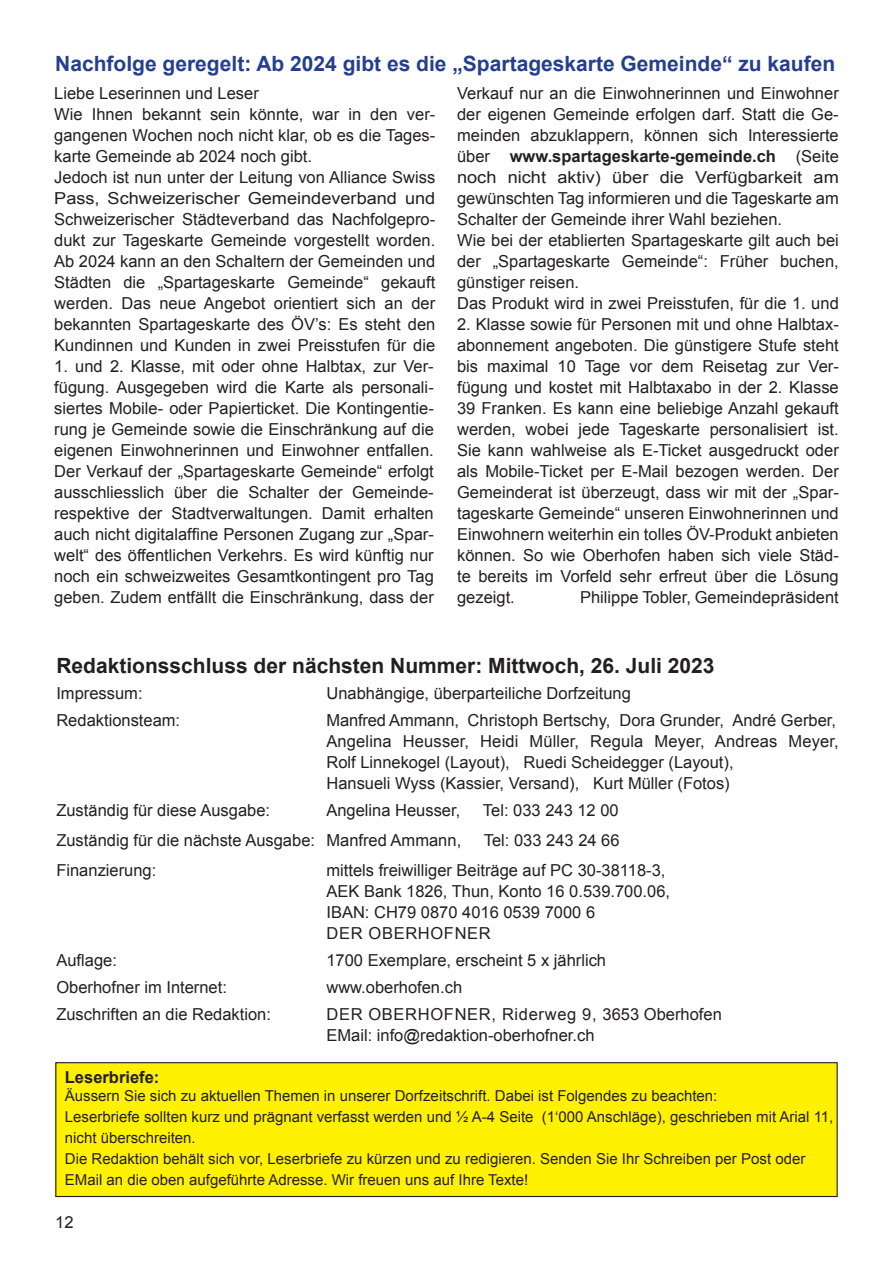
<style>
.page{position:relative;width:893px;height:1263px;background:#fff}
.page>*{position:absolute;margin:0;border:0;box-sizing:border-box;transform-origin:0 0}
.t1{font:700 21px "Arial";color:#253f8e}
.t2{font:700 21px "Arial";color:#231f20}
.t3{font:16.5px/21px "Arial";color:#231f20}
.t4{font:700 16.5px "Arial";color:#231f20}
.t5{font:15px/21px "Arial";color:#231f20}
.s1{font-weight:700}
</style>
<div class="page">
<div style="left:56px;top:1063px;width:781px;height:133px;background:#fff101"></div>
<div style="left:55px;top:1062px;width:783px;height:135px;border:1px solid #231f20"></div>
<p class="t1" style="left:55px;top:49px;width:781px">Nachfolge geregelt: Ab 2024 gibt es die „Spartageskarte Gemeinde“ zu kaufen</p>
<p class="t3" style="left:54px;top:83px;width:383px">Liebe Leserinnen und Leser<br>Wie Ihnen bekannt sein könnte, war in den ver&shy;gangenen Wochen noch nicht klar, ob es die Tages&shy;karte Gemeinde ab 2024 noch gibt.<br>Jedoch ist nun unter der Leitung von Alliance Swiss Pass, Schweizerischer Gemeindeverband und Schweizerischer Städteverband das Nachfolgepro&shy;dukt zur Tageskarte Gemeinde vorgestellt worden.<br>Ab 2024 kann an den Schaltern der Gemeinden und Städten die „Spartageskarte Gemeinde“ gekauft werden. Das neue Angebot orientiert sich an der bekannten Spartageskarte des ÖV’s: Es steht den Kundinnen und Kunden in zwei Preisstufen für die</p>
<p class="t3" style="left:54px;top:356px;width:381px;text-align:justify">1. und 2. Klasse, mit oder ohne Halbtax, zur Ver&shy;fügung. Ausgegeben wird die Karte als personali&shy;siertes Mobile- oder Papierticket. Die Kontingentie&shy;rung je Gemeinde sowie die Einschränkung auf die eigenen Einwohnerinnen und Einwohner entfallen.<br>Der Verkauf der „Spartageskarte Gemeinde“ erfolgt ausschliesslich über die Schalter der Gemeinde&shy;respektive der Stadtverwaltungen. Damit erhalten auch nicht digitalaffine Personen Zugang zur „Spar&shy;welt“ des öffentlichen Verkehrs. Es wird künftig nur noch ein schweizweites Gesamtkontingent pro Tag geben. Zudem entfällt die Einschränkung, dass der</p>
<p class="t3" style="left:457px;top:83px;width:383px">Verkauf nur an die Einwohnerinnen und Einwohner der eigenen Gemeinde erfolgen darf. Statt die Ge&shy;meinden abzuklappern, können sich Interessierte über <span class="s1">www.spartageskarte-gemeinde.ch</span> (Seite noch nicht aktiv) über die Verfügbarkeit am gewünschten Tag informieren und die Tageskarte am Schalter der Gemeinde ihrer Wahl beziehen.<br>Wie bei der etablierten Spartageskarte gilt auch bei der „Spartageskarte Gemeinde“: Früher buchen, günstiger reisen.<br>Das Produkt wird in zwei Preisstufen, für die 1. und</p>
<p class="t3" style="left:457px;top:314px;width:383px;text-align:justify">2. Klasse sowie für Personen mit und ohne Halbtax&shy;abonnement angeboten. Die günstigere Stufe steht bis maximal 10 Tage vor dem Reisetag zur Ver&shy;fügung und kostet mit Halbtaxabo in der 2. Klasse 39 Franken. Es kann eine beliebige Anzahl gekauft werden, wobei jede Tageskarte personalisiert ist.<br>Sie kann wahlweise als E-Ticket ausgedruckt oder als Mobile-Ticket per E-Mail bezogen werden. Der Gemeinderat ist überzeugt, dass wir mit der „Spar&shy;tageskarte Gemeinde“ unseren Einwohnerinnen und Einwohnern weiterhin ein tolles ÖV-Produkt anbieten können. So wie Oberhofen haben sich viele Städ&shy;te bereits im Vorfeld sehr erfreut über die Lösung gezeigt.</p>
<p class="t3" style="left:580px;top:587px;width:260px">Philippe Tobler, Gemeindepräsident</p>
<p class="t2" style="left:56px;top:652px;width:660px">Redaktionsschluss der nächsten Nummer: Mittwoch, 26. Juli 2023</p>
<p class="t3" style="left:56px;top:682px;width:88px">Impressum:</p>
<p class="t3" style="left:326px;top:682px;width:306px">Unabhängige, überparteiliche Dorfzeitung</p>
<p class="t3" style="left:56px;top:709px;width:125px">Redaktionsteam:</p>
<p class="t3" style="left:326px;top:709px;width:514px">Manfred Ammann, Christoph Bertschy, Dora Grunder, André Gerber, Angelina Heusser, Heidi Müller, Regula Meyer, Andreas Meyer, Rolf Linnekogel (Layout), Ruedi Scheidegger (Layout),<br>Hansueli Wyss (Kassier, Versand), Kurt Müller (Fotos)</p>
<p class="t3" style="left:56px;top:799px;width:215px">Zuständig für diese Ausgabe:</p>
<p class="t3" style="left:326px;top:799px;width:135px">Angelina Heusser,</p>
<p class="t3" style="left:483px;top:799px;width:137px">Tel: 033 243 12 00</p>
<p class="t3" style="left:56px;top:829px;width:406px">Zuständig für die nächste Ausgabe: Manfred Ammann,</p>
<p class="t3" style="left:484px;top:829px;width:137px">Tel: 033 243 24 66</p>
<p class="t3" style="left:56px;top:859px;width:101px">Finanzierung:</p>
<p class="t3" style="left:326px;top:859px;width:345px">mittels freiwilliger Beiträge auf PC 30-38118-3, AEK Bank 1826, Thun, Konto 16 0.539.700.06, IBAN: CH79 0870 4016 0539 7000 6<br>DER OBERHOFNER</p>
<p class="t3" style="left:56px;top:949px;width:62px">Auflage:</p>
<p class="t3" style="left:326px;top:949px;width:281px">1700 Exemplare, erscheint 5 x jährlich</p>
<p class="t3" style="left:56px;top:976px;width:172px">Oberhofner im Internet:</p>
<p class="t3" style="left:326px;top:976px;width:137px">www.oberhofen.ch</p>
<p class="t3" style="left:56px;top:1003px;width:216px">Zuschriften an die Redaktion:</p>
<p class="t3" style="left:326px;top:1003px;width:397px">DER OBERHOFNER, Riderweg 9, 3653 Oberhofen<br>EMail: info@redaktion-oberhofner.ch</p>
<p class="t4" style="left:65px;top:1066px;width:96px">Leserbriefe:</p>
<p class="t5" style="left:65px;top:1085px;width:770px">Äussern Sie sich zu aktuellen Themen in unserer Dorfzeitschrift. Dabei ist Folgendes zu beachten:<br>Leserbriefe sollten kurz und prägnant verfasst werden und ½ A-4 Seite (1‘000 Anschläge), geschrieben mit Arial 11, nicht überschreiten.<br>Die Redaktion behält sich vor, Leserbriefe zu kürzen und zu redigieren. Senden Sie Ihr Schreiben per Post oder EMail an die oben aufgeführte Adresse. Wir freuen uns auf Ihre Texte!</p>
<p class="t3" style="left:55px;top:1212px;width:20px">12</p>
</div>
